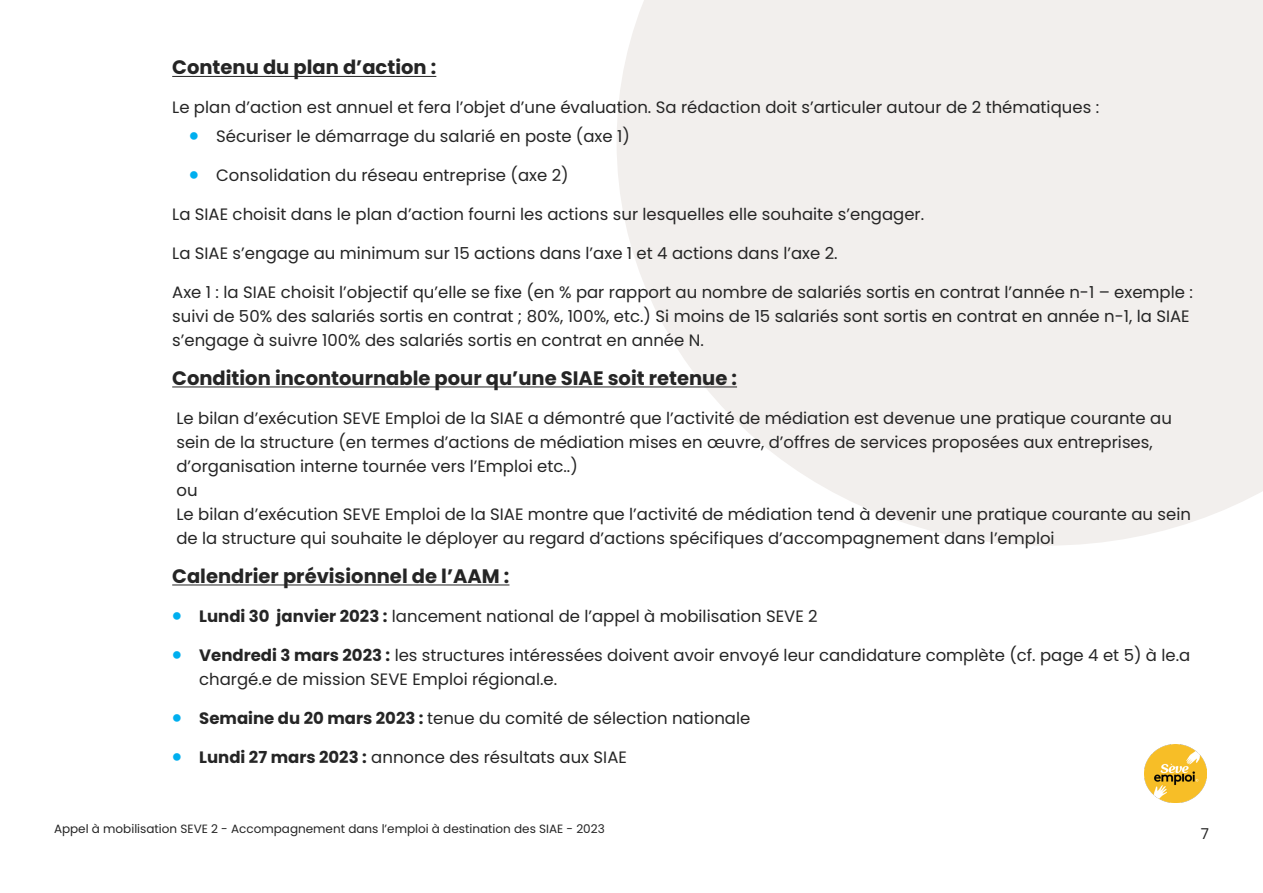
<style>
.page{position:relative;width:1263px;height:893px;background:#fff}
.page>*{position:absolute;margin:0;border:0;box-sizing:border-box;transform-origin:0 0}
.Heading_2{font:700 19.5px "Poppins";color:#252525}
.Heading_2-2{font:16.5px/24px "Poppins";color:#252525}
.t1{font:15px "Poppins";color:#252525}
.t2{font:12px "Poppins";color:#252525}
.s1{color:#00afef}
.s2{font-weight:700}
</style>
<div class="page">
<img style="left:1144px;top:744px;width:63px;height:59px">
<svg style="left:617px;top:0;width:646px;height:546px;background:#f3f0ef"></svg>
<hr style="left:172px;top:76px;width:264px;height:1px;background:#252525">
<hr style="left:172px;top:386px;width:565px;height:1px;background:#252525">
<hr style="left:172px;top:584px;width:337px;height:1px;background:#252525">
<p class="Heading_2" style="left:172px;top:56px;width:266px">Contenu du plan d’action :</p>
<p class="Heading_2-2" style="left:172px;top:96px;width:928px">Le plan d’action est annuel et fera l’objet d’une évaluation. Sa rédaction doit s’articuler autour de 2 thématiques :</p>
<p class="Heading_2-2" style="left:189px;top:124px;width:442px"><span class="s1">•</span> Sécuriser le démarrage du salarié en poste (axe 1)</p>
<p class="Heading_2-2" style="left:189px;top:163px;width:381px"><span class="s1">•</span> Consolidation du réseau entreprise (axe 2)</p>
<p class="Heading_2-2" style="left:172px;top:202px;width:753px">La SIAE choisit dans le plan d’action fourni les actions sur lesquelles elle souhaite s’engager.</p>
<p class="Heading_2-2" style="left:172px;top:241px;width:667px">La SIAE s’engage au minimum sur 15 actions dans l’axe 1 et 4 actions dans l’axe 2.</p>
<p class="Heading_2-2" style="left:172px;top:280px;width:1022px">Axe 1 : la SIAE choisit l’objectif qu’elle se fixe (en % par rapport au nombre de salariés sortis en contrat l’année n-1 – exemple : suivi de 50% des salariés sortis en contrat ; 80%, 100%, etc.) Si moins de 15 salariés sont sortis en contrat en année n-1, la SIAE s’engage à suivre 100% des salariés sortis en contrat en année N.</p>
<p class="Heading_2" style="left:172px;top:367px;width:566px">Condition incontournable pour qu’une SIAE soit retenue :</p>
<p class="Heading_2-2" style="left:176px;top:406px;width:1016px">Le bilan d’exécution SEVE Emploi de la SIAE a démontré que l’activité de médiation est devenue une pratique courante au sein de la structure (en termes d’actions de médiation mises en œuvre, d’offres de services proposées aux entreprises, d’organisation interne tournée vers l’Emploi etc..)<br>ou<br>Le bilan d’exécution SEVE Emploi de la SIAE montre que l’activité de médiation tend à devenir une pratique courante au sein de la structure qui souhaite le déployer au regard d’actions spécifiques d’accompagnement dans l’emploi</p>
<p class="Heading_2" style="left:172px;top:565px;width:339px">Calendrier prévisionnel de l’AAM :</p>
<p class="Heading_2-2" style="left:172px;top:604px;width:647px"><span class="s1">•</span> <span class="s2">Lundi 30 janvier 2023 :</span> lancement national de l’appel à mobilisation SEVE 2</p>
<p class="Heading_2-2" style="left:199px;top:643px;width:993px;text-indent:-27px"><span class="s1">•</span> <span class="s2">Vendredi 3 mars 2023 :</span> les structures intéressées doivent avoir envoyé leur candidature complète (cf. page 4 et 5) à le.a chargé.e de mission SEVE Emploi régional.e.</p>
<p class="Heading_2-2" style="left:172px;top:706px;width:580px"><span class="s1">•</span> <span class="s2">Semaine du 20 mars 2023 :</span> tenue du comité de sélection nationale</p>
<p class="Heading_2-2" style="left:172px;top:745px;width:456px"><span class="s1">•</span> <span class="s2">Lundi 27 mars 2023 :</span> annonce des résultats aux SIAE</p>
<p class="t2" style="left:54px;top:821px;width:552px">Appel à mobilisation SEVE 2 - Accompagnement dans l’emploi à destination des SIAE - 2023</p>
<p class="t1" style="left:1201px;top:825px;width:10px">7</p>
</div>
